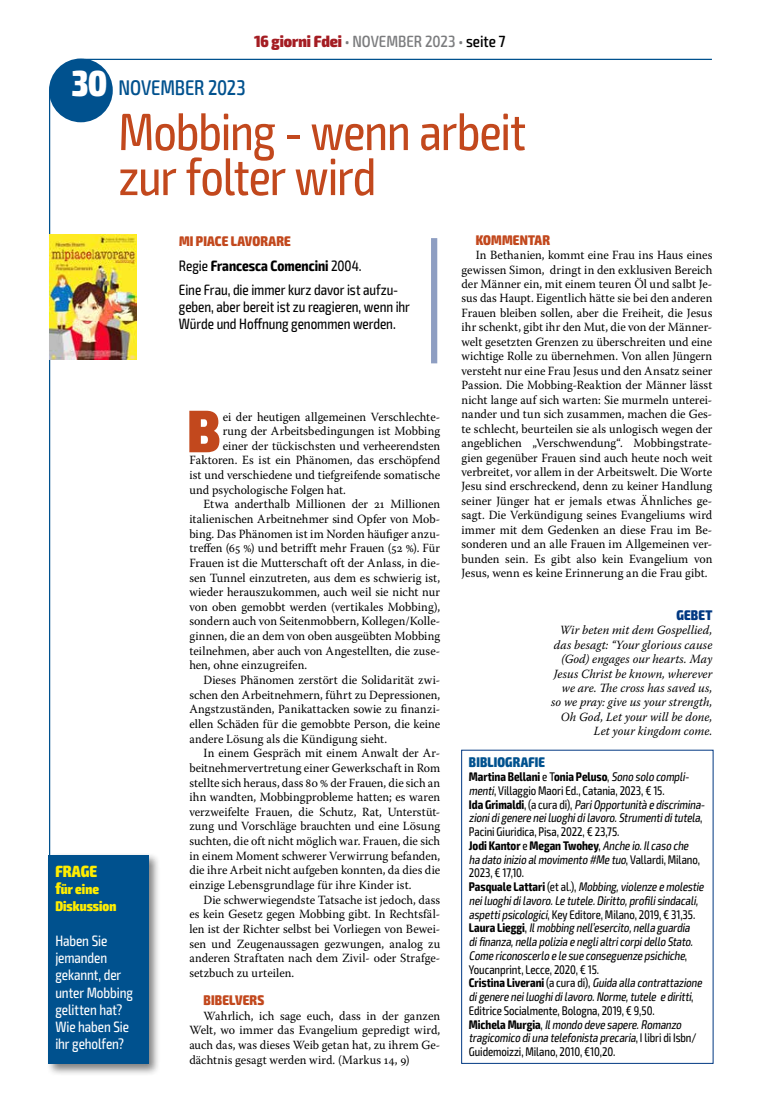
<style>
.page{position:relative;width:762px;height:1099px;background:#fff}
.page>*{position:absolute;margin:0;border:0;box-sizing:border-box;transform-origin:0 0}
.t1{font:900 57.62px "Glober";color:#c2481d;scale:.92 1}
.t2{font:condensed 52.5px/45px "Exo 2";letter-spacing:-.02em;color:#c2481d;scale:.96 1}
.t3{font:500 condensed 21.25px "Exo 2";letter-spacing:-.005em;color:#00518e;scale:.96 1}
.t4{font:500 condensed 16.25px "Exo 2";color:#7b7c7e}
.t5{font:900 condensed 16.25px "Exo 2";color:#ffed00;scale:.96 1}
.t6{font:condensed 15px/24.4px "Exo 2";letter-spacing:-.005em;color:#000;scale:.96 1}
.t7{font:condensed 15px/17.2px "Exo 2";letter-spacing:-.005em;color:#fff;scale:.96 1}
.t8{font:900 condensed 14px "Exo 2";letter-spacing:.01em;color:#c2481d;scale:.96 1}
.t9{font:900 condensed 14px/17.2px "Exo 2";letter-spacing:.005em;color:#ffed00;scale:.96 1}
.t10{font:900 condensed 14px "Exo 2";letter-spacing:.015em;color:#00518e;scale:.94 1}
.t11{font:900 condensed 14px "Exo 2";letter-spacing:.015em;color:#003882;scale:.96 1}
.t12{font:12.5px/14.5px "Warnock Pro";color:#000;text-align:justify;scale:.96 1}
.t13{font:italic condensed 12.5px/13.8px "Exo 2";color:#000;scale:.95 1}
.t14{font:italic 12.5px/14.5px "Warnock Pro";letter-spacing:.005em;color:#000;text-align:right;scale:.96 1}
.s1{font-weight:900;color:#a41d23}
.s2{color:#000}
.s3{font-weight:900;font-size:36.25px;color:#fff}
.s4{font-size:16.25px}
.s5{font-weight:700}
.s6{font-weight:700;font-style:normal}
.s7{font-style:normal}
</style>
<div class="page">
<hr style="left:85px;top:59px;width:627px;height:1px;background:#00518e">
<div style="left:49px;top:58px;width:64px;height:64px;background:#00518e;border-radius:50%"></div>
<hr style="left:49px;top:90px;width:1px;height:954px;background:#00518e">
<div style="left:46px;top:852px;width:115px;height:223px;background:#000;opacity:.5"></div>
<div style="left:48px;top:854px;width:100px;height:209px;background:#00518e"></div>
<img style="left:49px;top:235px;width:87px;height:124px">
<div style="left:431px;top:238px;width:6px;height:125px;background:#8e9ec2"></div>
<h3 class="t4" style="left:254px;top:32px;width:253px"><span class="s1">16 giorni Fdei</span> • NOVEMBER 2023 • <span class="s2">seite 7</span></h3>
<h3 class="t3" style="left:72px;top:75px;width:182px"><span class="s3">30</span> NOVEMBER 2023</h3>
<h2 class="t2" style="left:118px;top:110px;width:426px">Mobbing - wenn arbeit zur folter wird</h2>
<h3 class="t5" style="left:55px;top:861px;width:45px">FRAGE</h3>
<p class="t9" style="left:55px;top:880px;width:65px"><span class="s4">f</span>ür eine<br>Diskussion</p>
<p class="t7" style="left:55px;top:932px;width:82px">Haben Sie jemanden gekannt, der unter Mobbing gelitten hat?<br>Wie haben Sie ihr geholfen?</p>
<p class="t8" style="left:179px;top:233px;width:118px">MI PIACE LAVORARE</p>
<p class="t6" style="left:179px;top:253px;width:230px">Regie <span class="s5">Francesca Comencini</span> 2004.<br>Eine Frau, die immer kurz davor ist aufzu-</p>
<p class="t6" style="left:179px;top:298px;width:242px;line-height:17.2px">geben, aber bereit ist zu reagieren, wenn ihr<br>Würde und Hoffnung genommen werden.</p>
<h1 class="t1" style="left:187px;top:387px;width:38px">B</h1>
<p class="t12" style="left:223px;top:409px;width:228px">ei der heutigen allgemeinen Verschlechte-</p>
<p class="t12" style="left:223px;top:424px;width:228px">rung der Arbeitsbedingungen ist Mobbing</p>
<p class="t12" style="left:223px;top:438px;width:228px">einer der tückischsten und verheerendsten</p>
<p class="t12" style="left:189px;top:453px;width:263px">Faktoren. Es ist ein Phänomen, das erschöpfend</p>
<p class="t12" style="left:189px;top:467px;width:263px">ist und verschiedene und tiefgreifende somatische</p>
<p class="t12" style="left:189px;top:482px;width:165px">und psychologische Folgen hat.</p>
<p class="t12" style="left:203px;top:497px;width:248px">Etwa anderthalb Millionen der 21 Millionen</p>
<p class="t12" style="left:189px;top:511px;width:263px">italienischen Arbeitnehmer sind Opfer von Mob-</p>
<p class="t12" style="left:189px;top:526px;width:263px">bing. Das Phänomen ist im Norden häufiger anzu-</p>
<p class="t12" style="left:189px;top:540px;width:263px">treffen (65 %) und betrifft mehr Frauen (52 %). Für</p>
<p class="t12" style="left:189px;top:555px;width:263px">Frauen ist die Mutterschaft oft der Anlass, in die-</p>
<p class="t12" style="left:189px;top:570px;width:263px">sen Tunnel einzutreten, aus dem es schwierig ist,</p>
<p class="t12" style="left:189px;top:584px;width:263px">wieder herauszukommen, auch weil sie nicht nur</p>
<p class="t12" style="left:189px;top:599px;width:263px">von oben gemobbt werden (vertikales Mobbing),</p>
<p class="t12" style="left:189px;top:614px;width:263px">sondern auch von Seitenmobbern, Kollegen/Kolle-</p>
<p class="t12" style="left:189px;top:628px;width:263px">ginnen, die an dem von oben ausgeübten Mobbing</p>
<p class="t12" style="left:189px;top:643px;width:263px">teilnehmen, aber auch von Angestellten, die zuse-</p>
<p class="t12" style="left:189px;top:657px;width:124px">hen, ohne einzugreifen.</p>
<p class="t12" style="left:203px;top:672px;width:248px">Dieses Phänomen zerstört die Solidarität zwi-</p>
<p class="t12" style="left:189px;top:687px;width:263px">schen den Arbeitnehmern, führt zu Depressionen,</p>
<p class="t12" style="left:189px;top:701px;width:263px">Angstzuständen, Panikattacken sowie zu finanzi-</p>
<p class="t12" style="left:189px;top:716px;width:263px">ellen Schäden für die gemobbte Person, die keine</p>
<p class="t12" style="left:189px;top:731px;width:207px">andere Lösung als die Kündigung sieht.</p>
<p class="t12" style="left:203px;top:745px;width:248px">In einem Gespräch mit einem Anwalt der Ar-</p>
<p class="t12" style="left:189px;top:760px;width:263px">beitnehmervertretung einer Gewerkschaft in Rom</p>
<p class="t12" style="left:189px;top:775px;width:263px">stellte sich heraus, dass 80 % der Frauen, die sich an</p>
<p class="t12" style="left:189px;top:789px;width:263px">ihn wandten, Mobbingprobleme hatten; es waren</p>
<p class="t12" style="left:189px;top:804px;width:263px">verzweifelte Frauen, die Schutz, Rat, Unterstüt-</p>
<p class="t12" style="left:189px;top:818px;width:263px">zung und Vorschläge brauchten und eine Lösung</p>
<p class="t12" style="left:189px;top:833px;width:263px">suchten, die oft nicht möglich war. Frauen, die sich</p>
<p class="t12" style="left:189px;top:848px;width:263px">in einem Moment schwerer Verwirrung befanden,</p>
<p class="t12" style="left:189px;top:862px;width:263px">die ihre Arbeit nicht aufgeben konnten, da dies die</p>
<p class="t12" style="left:189px;top:877px;width:233px">einzige Lebensgrundlage für ihre Kinder ist.</p>
<p class="t12" style="left:203px;top:892px;width:248px">Die schwerwiegendste Tatsache ist jedoch, dass</p>
<p class="t12" style="left:189px;top:906px;width:263px">es kein Gesetz gegen Mobbing gibt. In Rechtsfäl-</p>
<p class="t12" style="left:189px;top:921px;width:263px">len ist der Richter selbst bei Vorliegen von Bewei-</p>
<p class="t12" style="left:189px;top:935px;width:263px">sen und Zeugenaussagen gezwungen, analog zu</p>
<p class="t12" style="left:189px;top:950px;width:263px">anderen Straftaten nach dem Zivil- oder Strafge-</p>
<p class="t12" style="left:189px;top:965px;width:111px">setzbuch zu urteilen.</p>
<p class="t8" style="left:204px;top:991px;width:65px">BIBELVERS</p>
<p class="t12" style="left:189px;top:1007px;width:263px;text-indent:14px">Wahrlich, ich sage euch, dass in der ganzen Welt, wo immer das Evangelium gepredigt wird, auch das, was dieses Weib getan hat, zu ihrem Ge&shy;dächtnis gesagt werden wird. (Markus 14, 9)</p>
<p class="t8" style="left:476px;top:231px;width:79px">KOMMENTAR</p>
<p class="t12" style="left:461px;top:247px;width:263px;text-indent:14px">In Bethanien, kommt eine Frau ins Haus eines gewissen Simon, dringt in den exklusiven Bereich der Männer ein, mit einem teuren Öl und salbt Je&shy;sus das Haupt. Eigentlich hätte sie bei den anderen Frauen bleiben sollen, aber die Freiheit, die Jesus ihr schenkt, gibt ihr den Mut, die von der Männer&shy;welt gesetzten Grenzen zu überschreiten und eine wichtige Rolle zu übernehmen. Von allen Jüngern versteht nur eine Frau Jesus und den Ansatz seiner Passion. Die Mobbing-Reaktion der Männer lässt nicht lange auf sich warten: Sie murmeln unterei&shy;nander und tun sich zusammen, machen die Ges&shy;te schlecht, beurteilen sie als unlogisch wegen der angeblichen „Verschwendung“. Mobbingstrate&shy;gien gegenüber Frauen sind auch heute noch weit verbreitet, vor allem in der Arbeitswelt. Die Worte Jesu sind erschreckend, denn zu keiner Handlung seiner Jünger hat er jemals etwas Ähnliches ge&shy;sagt. Die Verkündigung seines Evangeliums wird immer mit dem Gedenken an diese Frau im Be&shy;sonderen und an alle Frauen im Allgemeinen ver&shy;bunden sein. Es gibt also kein Evangelium von Jesus, wenn es keine Erinnerung an die Frau gibt.</p>
<p class="t11" style="left:676px;top:606px;width:39px">GEBET</p>
<p class="t14" style="left:551px;top:622px;width:169px">Wir beten mit dem Gospellied, das besagt: “Your glorious cause (God) engages our hearts. May<br>Jesus Christ be known, wherever we are. The cross has saved us, so we pray: give us your strength,<br>Oh God, Let your will be done,<br>Let your kingdom come.</p>
<p class="t10" style="left:469px;top:753px;width:82px">BIBLIOGRAFIE</p>
<p class="t13" style="left:469px;top:770px;width:252px"><span class="s6">Martina Bellani</span> <span class="s7">e T</span><span class="s6">onia Peluso</span><span class="s7">,</span> Sono solo compli&shy;menti<span class="s7">, Villaggio Maori Ed., Catania, 2023, € 15.<br></span><span class="s6">I d a G ri m a ld i</span> <span class="s7">, (a c u ra d i) ,</span> PariOpportunità e discrimina&shy;zionidigenere neiluoghidilavoro.Strumentiditutela<span class="s7">, Pacini Giuridica, Pisa, 2022, € 23,75.<br></span><span class="s6">Jodi Kantor</span> <span class="s7">e</span> <span class="s6">Megan Twohey</span><span class="s7">,</span> Anche io.Ilcaso che<br>ha dato inizio almovimento #Me tuo<span class="s7">, Va l l a r d i , M i l a n o , 2023, € 17,10.<br></span><span class="s6">Pa s q u a le La tta r i</span> <span class="s7">(e t a l .) ,</span> Mobbing,violenze e molestie neiluoghidilavoro.Le tutele.Diritto,profilisindacali, aspettipsicologici<span class="s7">, Key Editore, Milano, 2019, € 31,35.<br></span><span class="s6">L a u ra L i e gg i</span> <span class="s7">,</span> Ilmobbing nell’esercito,nella guardia difinanza,nella polizia e neglialtricorpidello Stato.<br>Come riconoscerlo e le sue conseguenze psichiche<span class="s7">, Youcanprint, Lecce, 2020, € 15.<br></span><span class="s6">Cristina Liverani</span> <span class="s7">(a cura di),</span> Guida alla contrattazione digenere neiluoghidilavoro.Norme,tutele e diritti<span class="s7">, Editrice Socialmente, Bologna, 2019, € 9,50.<br></span><span class="s6">M i c h e la M u rg i a</span> <span class="s7">,</span> Ilmondo deve sapere.Romanzo tragicomico diuna telefonista precaria<span class="s7">, I l i b r i d i I s b n / Guidemoizzi, Milano, 2010, €10,20.</span></p>
</div>
